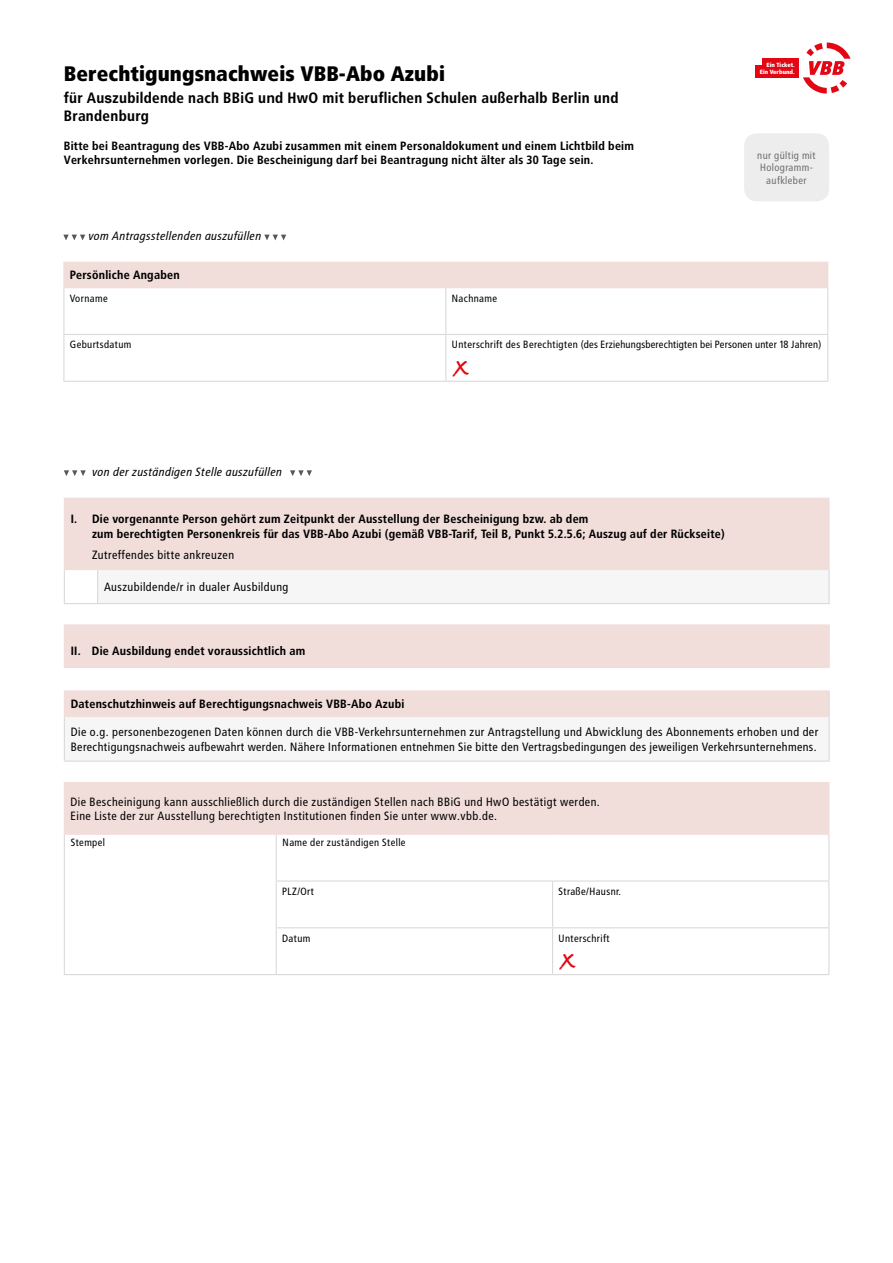
<style>
.page{position:relative;width:893px;height:1263px;background:#fff}
.page>*{position:absolute;margin:0;border:0;box-sizing:border-box;transform-origin:0 0}
.t1{font:700 30px "Bradley Hand ITCTT";color:#e30613}
.t2{font:900 21px "Transit";color:#000}
.t3{font:700 15px/18px "Transit";color:#000}
.t4{font:12px/14.4px "Transit";color:#000}
.t5{font:700 12px/14.4px "Transit";color:#000}
.t6{font:italic 12px "Transit";color:#000}
.t7{font:10.5px "Transit";color:#000}
.t8{font:10.5px "Transit";letter-spacing:-.02em;color:#000}
.t9{font:10.5px/12.6px "Transit";color:#706f6f;text-align:center}
.t10{font:900 6px "Transit";color:#fff}
.s1{font-family:"Arial";font-size:14.25px}
</style>
<div class="page">
<div style="left:64px;top:498px;width:765px;height:71px;background:#f1dedb"></div>
<div style="left:98px;top:569px;width:731px;height:35px;background:#f6f6f6"></div>
<hr style="left:98px;top:498px;width:732px;height:1px;background:#f1dedb">
<hr style="left:828px;top:499px;width:2px;height:70px;background:#f1dedb">
<hr style="left:64px;top:569px;width:34px;height:1px;background:#f1dedb">
<hr style="left:98px;top:569px;width:732px;height:1px;background:#f1dedb">
<hr style="left:64px;top:570px;width:1px;height:33px;background:#dadada">
<hr style="left:97px;top:570px;width:1px;height:33px;background:#dadada">
<hr style="left:828px;top:570px;width:2px;height:33px;background:#dadada">
<hr style="left:64px;top:603px;width:34px;height:1px;background:#dadada">
<hr style="left:98px;top:603px;width:732px;height:1px;background:#dadada">
<div style="left:64px;top:691px;width:765px;height:25px;background:#f1dedb"></div>
<div style="left:64px;top:716px;width:765px;height:45px;background:#f6f6f6"></div>
<hr style="left:64px;top:690px;width:766px;height:1px;background:#f1dedb">
<hr style="left:64px;top:716px;width:765px;height:1px;background:#f1dedb">
<svg style="left:829px;top:691px;width:1px;height:25px"></svg>
<hr style="left:64px;top:717px;width:1px;height:43px;background:#dadada">
<hr style="left:829px;top:716px;width:1px;height:44px;background:#dadada">
<hr style="left:64px;top:760px;width:766px;height:2px;background:#dadada">
<div style="left:64px;top:625px;width:765px;height:42px;background:#f1dedb"></div>
<hr style="left:64px;top:624px;width:766px;height:1px;background:#f1dedb">
<hr style="left:829px;top:625px;width:1px;height:42px;background:#f1dedb">
<hr style="left:64px;top:667px;width:766px;height:1px;background:#f1dedb">
<div style="left:64px;top:782px;width:765px;height:52px;background:#f1dedb"></div>
<svg style="left:275px;top:835px;width:553px;height:139px"></svg>
<hr style="left:64px;top:834px;width:212px;height:1px;background:#f1dedb">
<hr style="left:276px;top:834px;width:277px;height:1px;background:#f1dedb">
<hr style="left:553px;top:834px;width:276px;height:1px;background:#f1dedb">
<hr style="left:64px;top:835px;width:1px;height:46px;background:#dadada">
<hr style="left:276px;top:835px;width:1px;height:45px;background:#dadada">
<hr style="left:828px;top:835px;width:1px;height:45px;background:#dadada">
<hr style="left:64px;top:881px;width:1px;height:47px;background:#dadada">
<hr style="left:276px;top:880px;width:277px;height:2px;background:#dadada">
<hr style="left:276px;top:882px;width:1px;height:45px;background:#dadada">
<hr style="left:553px;top:880px;width:276px;height:2px;background:#dadada">
<hr style="left:552px;top:882px;width:1px;height:45px;background:#dadada">
<hr style="left:828px;top:882px;width:1px;height:45px;background:#dadada">
<hr style="left:64px;top:928px;width:1px;height:46px;background:#dadada">
<hr style="left:276px;top:927px;width:277px;height:1px;background:#dadada">
<hr style="left:276px;top:928px;width:1px;height:46px;background:#dadada">
<hr style="left:553px;top:927px;width:276px;height:1px;background:#dadada">
<hr style="left:552px;top:928px;width:1px;height:46px;background:#dadada">
<hr style="left:828px;top:928px;width:1px;height:46px;background:#dadada">
<hr style="left:64px;top:974px;width:212px;height:1px;background:#dadada">
<hr style="left:276px;top:974px;width:277px;height:1px;background:#dadada">
<hr style="left:553px;top:974px;width:276px;height:1px;background:#dadada">
<div style="left:64px;top:262px;width:764px;height:26px;background:#f1dedb"></div>
<hr style="left:63px;top:262px;width:383px;height:1px;background:#f1dedb">
<svg style="left:63px;top:263px;width:1px;height:24px"></svg>
<hr style="left:63px;top:287px;width:383px;height:1px;background:#f1dedb">
<hr style="left:63px;top:288px;width:1px;height:46px;background:#dadada">
<hr style="left:445px;top:288px;width:1px;height:46px;background:#dadada">
<hr style="left:827px;top:288px;width:1px;height:46px;background:#dadada">
<hr style="left:63px;top:334px;width:383px;height:1px;background:#dadada">
<hr style="left:63px;top:335px;width:1px;height:46px;background:#dadada">
<hr style="left:446px;top:334px;width:382px;height:1px;background:#dadada">
<hr style="left:445px;top:335px;width:1px;height:46px;background:#dadada">
<hr style="left:827px;top:335px;width:1px;height:46px;background:#dadada">
<hr style="left:63px;top:381px;width:383px;height:1px;background:#dadada">
<hr style="left:446px;top:381px;width:382px;height:1px;background:#dadada">
<svg style="left:64px;top:470px;width:22px;height:6px"></svg>
<svg style="left:290px;top:470px;width:22px;height:6px"></svg>
<svg style="left:63px;top:235px;width:22px;height:5px"></svg>
<svg style="left:264px;top:235px;width:22px;height:5px"></svg>
<div style="left:744px;top:133px;width:85px;height:68px;background:#ededed;border-radius:13px"></div>
<svg style="left:803px;top:43px;width:47px;height:51px"></svg>
<div style="left:763px;top:59px;width:36px;height:8px;background:#e30613"></div>
<div style="left:756px;top:66px;width:43px;height:12px;background:#e30613"></div>
<p class="t2" style="left:64px;top:61px;width:383px">Berechtigungsnachweis VBB-Abo Azubi</p>
<p class="t3" style="left:64px;top:89px;width:556px">für Au<span class="s1">s</span>zubildende nach BBiG u<span class="s1">n</span>d HwO mit beruflichen Schulen außerhalb Berlin und<br>Brandenburg</p>
<p class="t5" style="left:64px;top:138px;width:572px">Bitte bei Beantragung des VBB-Abo Azubi zusammen mit einem Personaldokument und einem Lichtbild beim<br>Verkehrsunternehmen vorlegen. Die Bescheinigung darf bei Beantragung nicht älter als 30 Tage sein.</p>
<p class="t6" style="left:88px;top:229px;width:175px">vom Antragsstellenden auszufüllen</p>
<p class="t10" style="left:767px;top:61px;width:30px">Ein Ticket.</p>
<p class="t10" style="left:760px;top:68px;width:37px">Ein Verbund.</p>
<p class="t9" style="left:757px;top:149px;width:60px">nur gültig mit</p>
<p class="t9" style="left:760px;top:161px;width:55px">Hologramm&shy;aufkleber</p>
<p class="t5" style="left:70px;top:268px;width:112px">Persönliche Angaben</p>
<p class="t7" style="left:70px;top:292px;width:40px">Vorname</p>
<p class="t7" style="left:452px;top:292px;width:47px">Nachname</p>
<p class="t7" style="left:70px;top:339px;width:63px">Geburtsdatum</p>
<p class="t8" style="left:452px;top:339px;width:371px">Unterschrift des Berechtigten (des Erziehungsberechtigten bei Personen unter 18 Jahren)</p>
<p class="t1" style="left:455px;top:343px;width:16px">x</p>
<p class="t6" style="left:92px;top:465px;width:192px">von der zuständigen Stelle auszufüllen</p>
<p class="t5" style="left:92px;top:512px;width:634px;text-indent:-21px">I. Die vorgenannte Person gehört zum Zeitpunkt der Ausstellung der Bescheinigung bzw. ab dem<br>zum berechtigten Personenkreis für das VBB-Abo Azubi (gemäß VBB-Tarif, Teil B, Punkt 5.2.5.6; Auszug auf der Rückseite)</p>
<p class="t4" style="left:92px;top:548px;width:144px">Zutreffendes bitte ankreuzen</p>
<p class="t4" style="left:104px;top:580px;width:186px">Auszubildende/r in dualer Ausbildung</p>
<p class="t5" style="left:71px;top:644px;width:237px">II. Die Ausbildung endet voraussichtlich am</p>
<p class="t5" style="left:71px;top:697px;width:335px">Datenschutzhinweis auf Berechtigungsnachweis VBB-Abo Azubi</p>
<p class="t4" style="left:71px;top:725px;width:750px">Die o.g. personenbezogenen Daten können durch die VBB-Verkehrsunternehmen zur Antragstellung und Abwicklung des Abonnements erhoben und der<br>Berechtigungsnachweis aufbewahrt werden. Nähere Informationen entnehmen Sie bitte den Vertragsbedingungen des jeweiligen Verkehrsunternehmens.</p>
<p class="t4" style="left:71px;top:794px;width:531px">Die Bescheinigung kann ausschließlich durch die zuständigen Stellen nach BBiG und HwO bestätigt werden.<br>Eine Liste der zur Ausstellung berechtigten Institutionen finden Sie unter www.vbb.de.</p>
<p class="t7" style="left:71px;top:837px;width:36px">Stempel</p>
<p class="t7" style="left:283px;top:837px;width:125px">Name der zuständigen Stelle</p>
<p class="t7" style="left:282px;top:885px;width:34px">PLZ/Ort</p>
<p class="t7" style="left:559px;top:885px;width:64px">Straße/Hausnr.</p>
<p class="t7" style="left:282px;top:932px;width:30px">Datum</p>
<p class="t7" style="left:559px;top:932px;width:53px">Unterschrift</p>
<p class="t1" style="left:561px;top:936px;width:16px">x</p>
</div>
